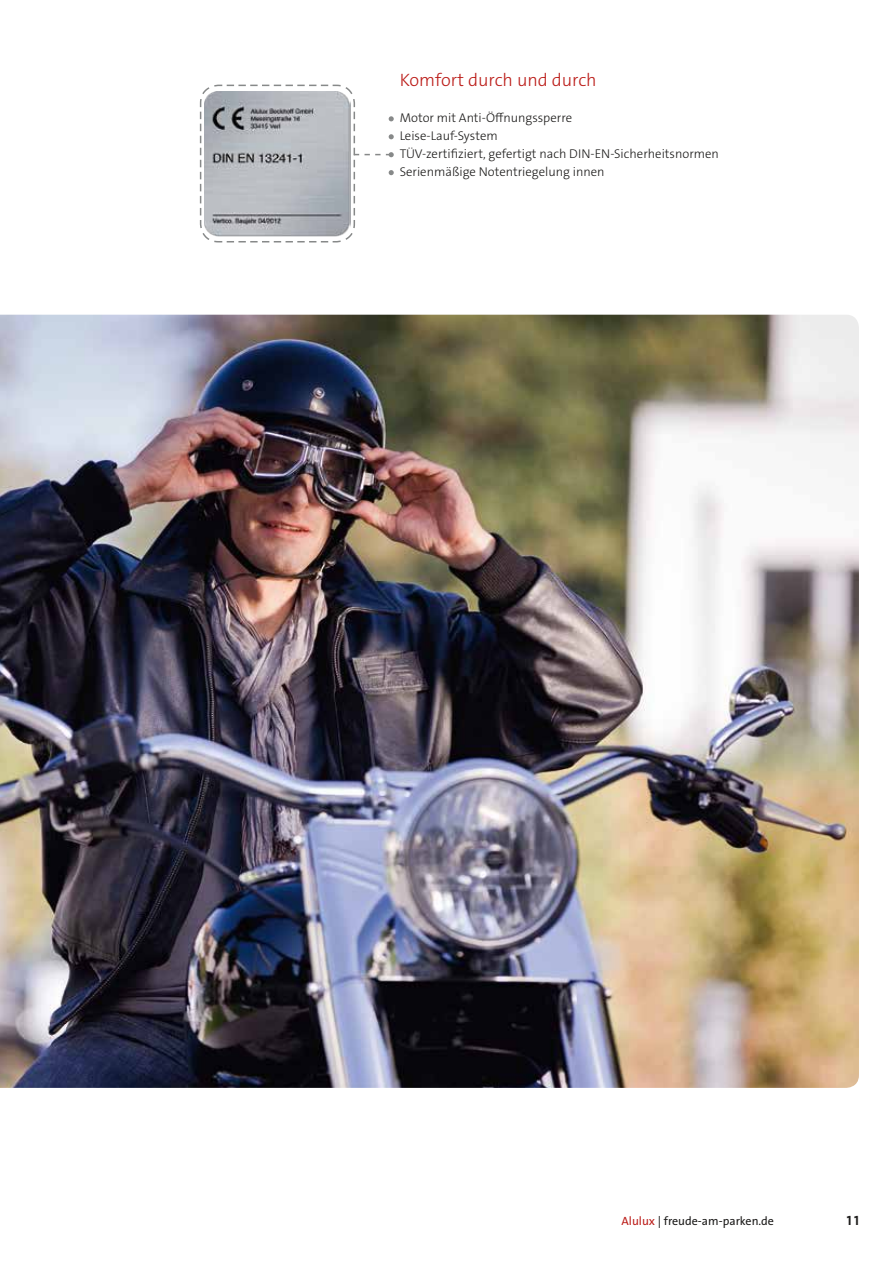
<style>
.page{position:relative;width:893px;height:1263px;background:#fff}
.page>*{position:absolute;margin:0;border:0;box-sizing:border-box;transform-origin:0 0}
.t1{font:300 18px "The Sans Os F";color:#bb1c18}
.t2{font:700 13.5px "The Sans Os F";color:#1c1b1a}
.t3{font:300 12.75px/18px "The Sans Os F";color:#1c1b1a}
.t4{font:12px "The Sans Os F";color:#1c1b1a}
.s1{color:#bb1c18}
</style>
<div class="page">
<img style="left:0;top:315px;width:859px;height:773px">
<svg style="left:199px;top:84px;width:195px;height:159px"></svg>
<h1 class="t1" style="left:400px;top:69px;width:199px">Komfort durch und durch</h1>
<p class="t3" style="left:400px;top:109px;width:321px">Motor mit Anti-Öffnungssperre<br>Leise-Lauf-System<br>TÜV-zertifiziert, gefertigt nach DIN-EN-Sicherheitsnormen Serienmäßige Notentriegelung innen</p>
<p class="t4" style="left:621px;top:1213px;width:154px"><span class="s1">Alulux</span> | freude-am-parken.de</p>
<p class="t2" style="left:847px;top:1212px;width:13px">11</p>
</div>
